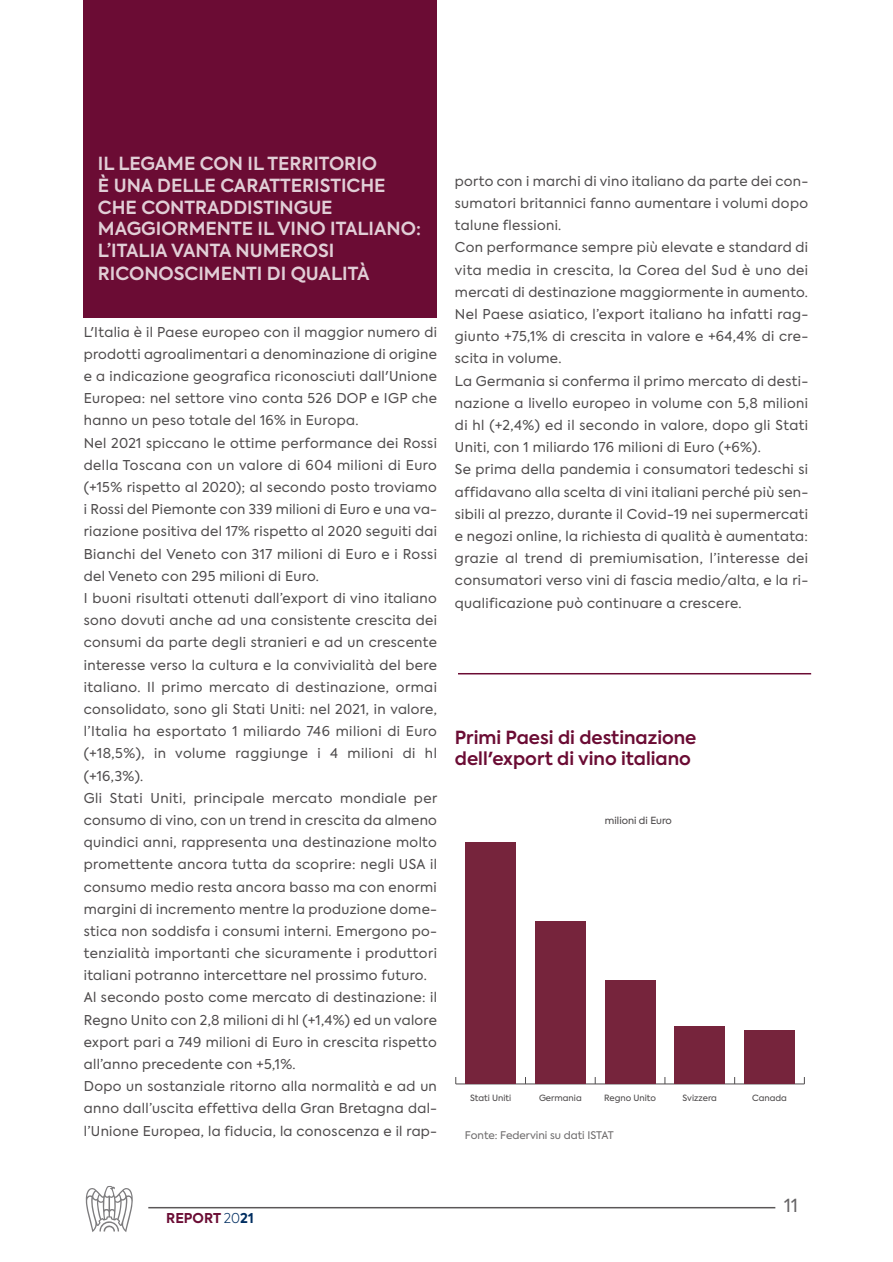
<style>
.page{position:relative;width:893px;height:1262px;background:#fff}
.page>*{position:absolute;margin:0;border:0;box-sizing:border-box;transform-origin:0 0}
.t1{font:600 18px/21.6px "Axiforma";color:rgb(255 255 255/.8)}
.t2{font:600 18px/21.6px "Axiforma";color:#6b0c34}
.t3{font:18px "Axiforma";color:#656365}
.t4{font:13.5px/22.2px "Axiforma";letter-spacing:.025em;color:#4e4b4c}
.t5{font:700 13.5px "Axiforma";color:#6b0c34}
.t6{font:10.5px "Axiforma";color:rgb(78 75 76/.8)}
.t7{font:9.75px "Axiforma";color:#4e4b4c}
.t8{font:8.55px "Axiforma";color:#4e4b4c}
.s1{font-weight:300;color:#002e61}
.s2{color:#002e61}
</style>
<div class="page">
<svg style="left:86px;top:1186px;width:47px;height:46px"></svg>
<hr style="left:148px;top:1207px;width:627px;height:1px;background:#5a5758">
<div style="left:84px;top:0;width:353px;height:317px;background:#6b0c34"></div>
<hr style="left:456px;top:1084px;width:348px;height:1px;background:#4e4b4c">
<div style="left:465px;top:842px;width:51px;height:242px;background:#76243c"></div>
<div style="left:535px;top:921px;width:50px;height:163px;background:#76243c"></div>
<div style="left:605px;top:980px;width:50px;height:104px;background:#76243c"></div>
<div style="left:675px;top:1026px;width:50px;height:58px;background:#76243c"></div>
<div style="left:744px;top:1030px;width:50px;height:54px;background:#76243c"></div>
<hr style="left:458px;top:673px;width:353px;height:1px;background:#6b0c34">
<h1 class="t1" style="left:98px;top:155px;width:325px">IL LEGAME CON IL TERRITORIO<br>È UNA DELLE CARATTERISTICHE<br>CHE CONTRADDISTINGUE<br>MAGGIORMENTE IL VINO ITALIANO:<br>L’ITALIA VANTA NUMEROSI</h1>
<h1 class="t1" style="left:98px;top:265px;width:273px">RICONOSCIMENTI DI QUALITÀ</h1>
<p class="t4" style="left:84px;top:322px;width:355px">L'Italia è il Paese europeo con il maggior numero di prodotti agroalimentari a denominazione di origine e a indicazione geografica riconosciuti dall'Unione Europea: nel settore vino conta 526 DOP e IGP che hanno un peso totale del 16% in Europa.<br>Nel 2021 spiccano le ottime performance dei Rossi della Toscana con un valore di 604 milioni di Euro (+15% rispetto al 2020); al secondo posto troviamo i Rossi del Piemonte con 339 milioni di Euro e una va&shy;riazione positiva del 17% rispetto al 2020 seguiti dai Bianchi del Veneto con 317 milioni di Euro e i Rossi del Veneto con 295 milioni di Euro.<br>I buoni risultati ottenuti dall’export di vino italiano sono dovuti anche ad una consistente crescita dei consumi da parte degli stranieri e ad un crescente interesse verso la cultura e la convivialità del bere italiano. Il primo mercato di destinazione, ormai consolidato, sono gli Stati Uniti: nel 2021, in valore, l’Italia ha esportato 1 miliardo 746 milioni di Euro (+18,5%), in volume raggiunge i 4 milioni di hl (+16,3%).<br>Gli Stati Uniti, principale mercato mondiale per consumo di vino, con un trend in crescita da almeno quindici anni, rappresenta una destinazione molto promettente ancora tutta da scoprire: negli USA il consumo medio resta ancora basso ma con enormi margini di incremento mentre la produzione dome&shy;stica non soddisfa i consumi interni. Emergono po&shy;tenzialità importanti che sicuramente i produttori italiani potranno intercettare nel prossimo futuro.<br>Al secondo posto come mercato di destinazione: il Regno Unito con 2,8 milioni di hl (+1,4%) ed un valore export pari a 749 milioni di Euro in crescita rispetto all’anno precedente con +5,1%.<br>Dopo un sostanziale ritorno alla normalità e ad un anno dall’uscita effettiva della Gran Bretagna dal&shy;l’Unione Europea, la fiducia, la conoscenza e il rap-</p>
<p class="t4" style="left:455px;top:171px;width:355px">porto con i marchi di vino italiano da parte dei con&shy;sumatori britannici fanno aumentare i volumi dopo talune flessioni.<br>Con performance sempre più elevate e standard di vita media in crescita, la Corea del Sud è uno dei mercati di destinazione maggiormente in aumento.<br>Nel Paese asiatico, l’export italiano ha infatti rag&shy;giunto +75,1% di crescita in valore e +64,4% di cre&shy;scita in volume.<br>La Germania si conferma il primo mercato di desti&shy;nazione a livello europeo in volume con 5,8 milioni di hl (+2,4%) ed il secondo in valore, dopo gli Stati Uniti, con 1 miliardo 176 milioni di Euro (+6%).<br>Se prima della pandemia i consumatori tedeschi si affidavano alla scelta di vini italiani perché più sen&shy;sibili al prezzo, durante il Covid-19 nei supermercati e negozi online, la richiesta di qualità è aumentata: grazie al trend di premiumisation, l’interesse dei consumatori verso vini di fascia medio/alta, e la ri&shy;qualificazione può continuare a crescere.</p>
<h1 class="t2" style="left:455px;top:728px;width:243px">Primi Paesi di destinazione dell'export di vino italiano</h1>
<p class="t7" style="left:605px;top:816px;width:68px">milioni di Euro</p>
<p class="t8" style="left:470px;top:1094px;width:43px">Stati Uniti</p>
<p class="t8" style="left:539px;top:1094px;width:44px">Germania</p>
<p class="t8" style="left:604px;top:1094px;width:53px">Regno Unito</p>
<p class="t8" style="left:683px;top:1094px;width:36px">Svizzera</p>
<p class="t8" style="left:752px;top:1094px;width:36px">Canada</p>
<p class="t6" style="left:465px;top:1131px;width:150px">Fonte: Federvini su dati ISTAT</p>
<p class="t5" style="left:166px;top:1210px;width:89px">REPORT <span class="s1">20</span><span class="s2">21</span></p>
<h1 class="t3" style="left:784px;top:1198px;width:15px">11</h1>
</div>
